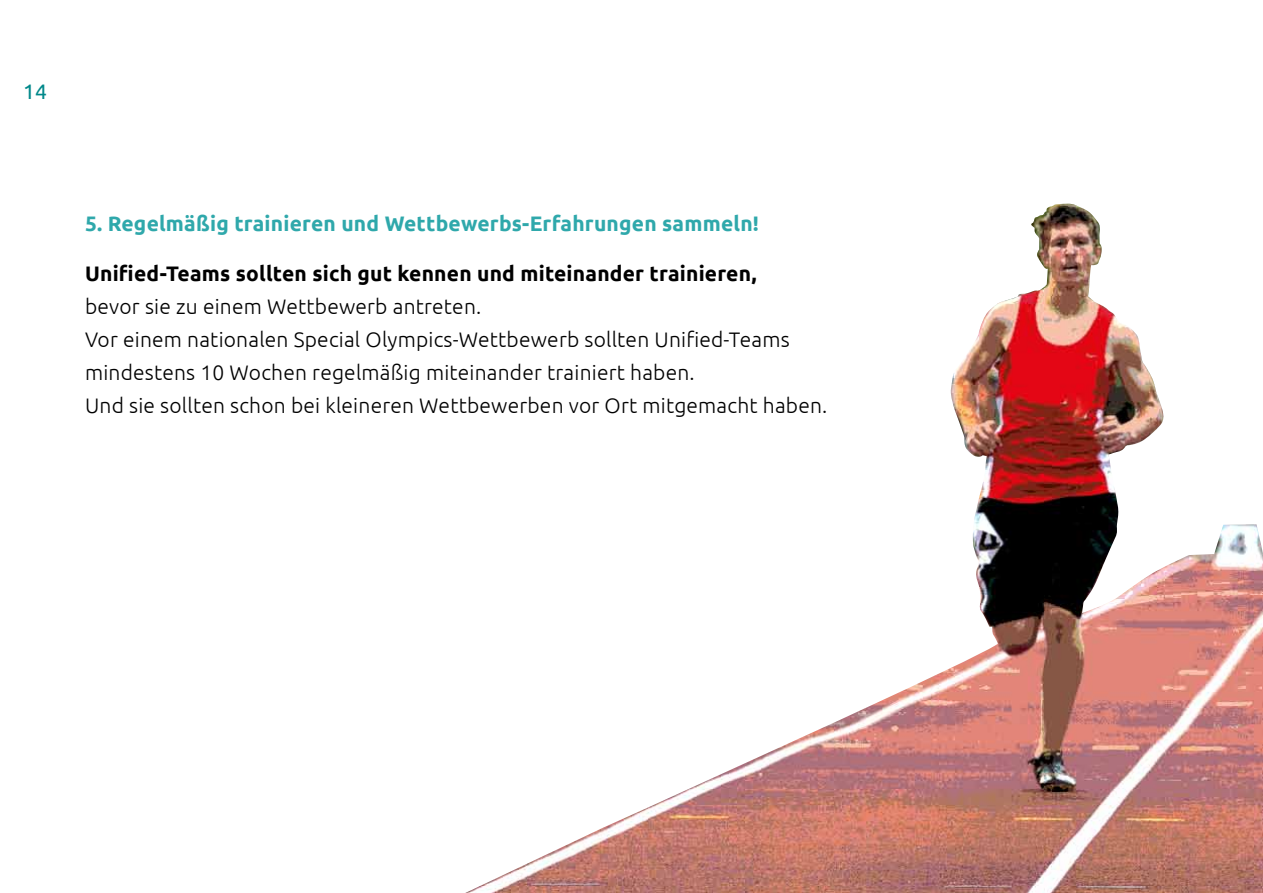
<style>
.page{position:relative;width:1263px;height:893px;background:#fff}
.page>*{position:absolute;margin:0;border:0;box-sizing:border-box;transform-origin:0 0}
.t1{font:300 21px/33px "Ubuntu";letter-spacing:.01em;color:#000}
.t2{font:700 21px "Ubuntu";letter-spacing:.01em;color:#000}
.t3{font:700 21px "Ubuntu";letter-spacing:.01em;color:#2fa8ab}
.t4{font:21px "Ubuntu";color:#00888a}
</style>
<div class="page">
<img style="left:465px;top:204px;width:798px;height:689px">
<p class="t4" style="left:23px;top:79px;width:25px">14</p>
<p class="t3" style="left:85px;top:211px;width:675px">5. Regelmäßig trainieren und Wettbewerbs-Erfahrungen sammeln!</p>
<p class="t2" style="left:85px;top:260px;width:673px">Unified-Teams sollten sich gut kennen und miteinander trainieren,</p>
<p class="t1" style="left:85px;top:289px;width:744px">bevor sie zu einem Wettbewerb antreten.<br>Vor einem nationalen Special Olympics-Wettbewerb sollten Unified-Teams mindestens 10 Wochen regelmäßig miteinander trainiert haben.<br>Und sie sollten schon bei kleineren Wettbewerben vor Ort mitgemacht haben.</p>
</div>
